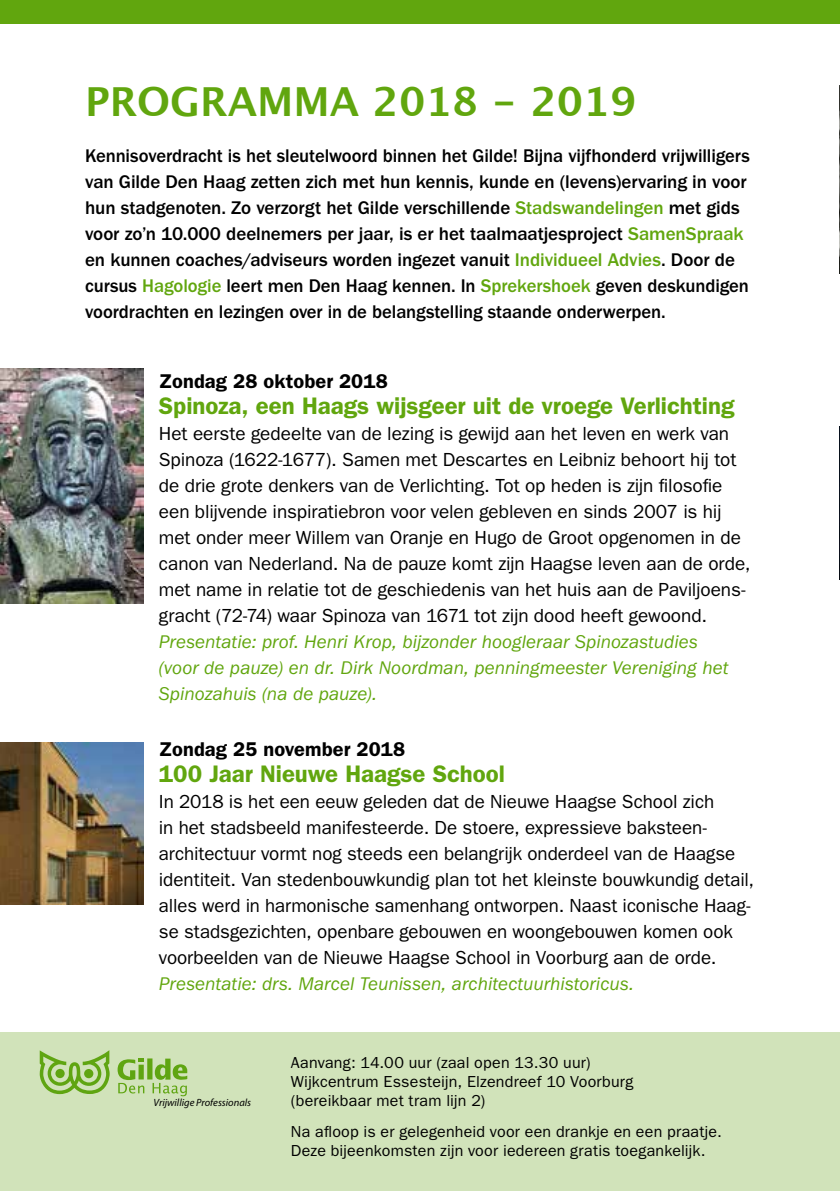
<style>
.page{position:relative;width:840px;height:1191px;background:#fff}
.page>*{position:absolute;margin:0;border:0;box-sizing:border-box;transform-origin:0 0}
.t1{font:700 40px "Lucida Grande";color:#61a60e}
.t2{font:600 24px "ITC Franklin Gothic Std";color:#61a60e}
.t3{font:600 20px "ITC Franklin Gothic Std";letter-spacing:.005em;color:#000}
.t4{font:19px/26px "ITC Franklin Gothic Std";letter-spacing:-.005em;color:#000}
.t5{font:500 19px/26px "ITC Franklin Gothic Std";letter-spacing:-.005em;color:#000}
.t6{font:italic 19px/26px "ITC Franklin Gothic Std";color:#61a60e}
.t7{font:16px/19.2px "ITC Franklin Gothic Std";letter-spacing:.01em;color:#000}
.t8{font:italic 10.4px "Myriad Pro";color:#000}
.s1{color:#61a60e}
</style>
<div class="page">
<div style="left:0;top:0;width:839px;height:24px;background:#61a60e"></div>
<img style="left:0;top:369px;width:144px;height:234px">
<img style="left:839px;top:85px;width:1px;height:188px">
<img style="left:839px;top:426px;width:1px;height:153px">
<div style="left:0;top:1032px;width:839px;height:159px;background:#d1e3ba"></div>
<svg style="left:40px;top:1050px;width:70px;height:44px"></svg>
<div style="left:147px;top:1058px;width:5px;height:21px;background:#5fa511"></div>
<svg style="left:117px;top:1058px;width:27px;height:35px"></svg>
<svg style="left:152px;top:1058px;width:35px;height:38px"></svg>
<img style="left:0;top:742px;width:144px;height:162px">
<h1 class="t1" style="left:85px;top:70px;width:552px">PROGRAMMA 2018 - 2019</h1>
<p class="t5" style="left:85px;top:143px;width:665px">Kennisoverdracht is het sleutelwoord binnen het Gilde! Bijna vijfhonderd vrijwilligers van Gilde Den Haag zetten zich met hun kennis, kunde en (levens)ervaring in voor hun stadgenoten. Zo verzorgt het Gilde verschillende <span class="s1">Stadswandelingen</span> met gids voor zo’n 10.000 deelnemers per jaar, is er het taalmaatjesproject <span class="s1">SamenSpraak </span>en kunnen coaches/adviseurs worden ingezet vanuit <span class="s1">Individueel Advies</span>. Door de cursus <span class="s1">Hagologie</span> leert men Den Haag kennen. In <span class="s1">Sprekershoek</span> geven deskundigen voordrachten en lezingen over in de belangstelling staande onderwerpen.</p>
<p class="t3" style="left:159px;top:369px;width:230px">Zondag 28 oktober 2018</p>
<p class="t2" style="left:159px;top:391px;width:576px">Spinoza, een Haags wijsgeer uit de vroege Verlichting</p>
<p class="t4" style="left:159px;top:420px;width:592px">Het eerste gedeelte van de lezing is gewijd aan het leven en werk van Spinoza (1622-1677). Samen met Descartes en Leibniz behoort hij tot de drie grote denkers van de Verlichting. Tot op heden is zijn filosofie een blijvende inspiratiebron voor velen gebleven en sinds 2007 is hij met onder meer Willem van Oranje en Hugo de Groot opgenomen in de canon van Nederland. Na de pauze komt zijn Haagse leven aan de orde, met name in relatie tot de geschiedenis van het huis aan de Paviljoens&shy;gracht (72-74) waar Spinoza van 1671 tot zijn dood heeft gewoond.</p>
<p class="t6" style="left:159px;top:628px;width:571px">Presentatie: prof. Henri Krop, bijzonder hoogleraar Spinozastudies (voor de pauze) en dr. Dirk Noordman, penningmeester Vereniging het<br>Spinozahuis (na de pauze).</p>
<p class="t3" style="left:159px;top:737px;width:248px">Zondag 25 november 2018</p>
<p class="t2" style="left:159px;top:759px;width:347px">100 Jaar Nieuwe Haagse School</p>
<p class="t4" style="left:159px;top:788px;width:596px">In 2018 is het een eeuw geleden dat de Nieuwe Haagse School zich<br>in het stadsbeeld manifesteerde. De stoere, expressieve baksteen&shy;architectuur vormt nog steeds een belangrijk onderdeel van de Haagse identiteit. Van stedenbouwkundig plan tot het kleinste bouwkundig detail, alles werd in harmonische samenhang ontworpen. Naast iconische Haag&shy;se stadsgezichten, openbare gebouwen en woongebouwen komen ook voorbeelden van de Nieuwe Haagse School in Voorburg aan de orde.</p>
<p class="t6" style="left:159px;top:970px;width:476px">Presentatie: drs. Marcel Teunissen, architectuurhistoricus.</p>
<p class="t7" style="left:291px;top:1052px;width:344px">Aanvang: 14.00 uur (zaal open 13.30 uur)<br>Wijkcentrum Essesteijn, Elzendreef 10 Voorburg</p>
<p class="t8" style="left:153px;top:1096px;width:99px">Vrijwillige Professionals</p>
<p class="t7" style="left:291px;top:1091px;width:196px">(bereikbaar met tram lijn 2)</p>
<p class="t7" style="left:291px;top:1121px;width:432px">Na afloop is er gelegenheid voor een drankje en een praatje.<br>Deze bijeenkomsten zijn voor iedereen gratis toegankelijk.</p>
</div>
